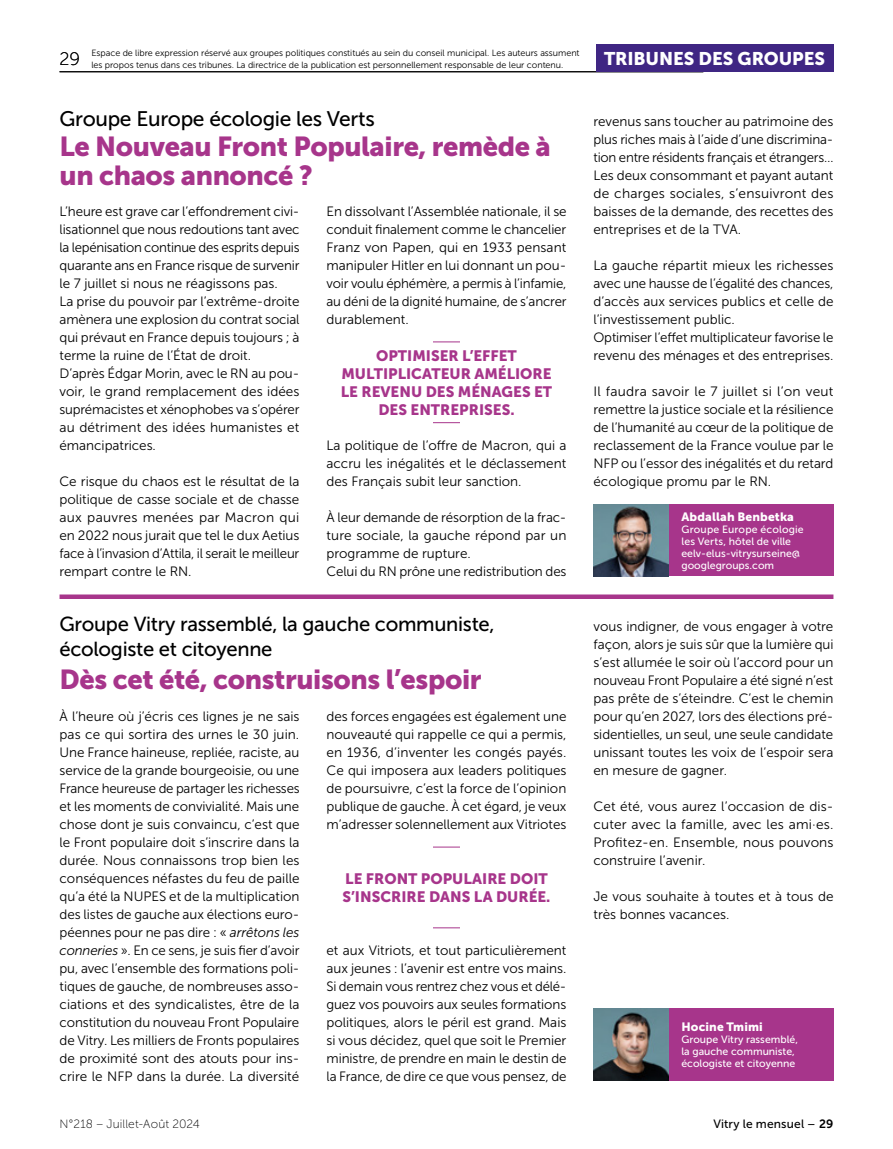
<style>
.page{position:relative;width:893px;height:1149px;background:#fff}
.page>*{position:absolute;margin:0;border:0;box-sizing:border-box;transform-origin:0 0}
.t1{font:27.3px/29.4px "Museo Sans 900";letter-spacing:-.015em;color:#a7358b}
.t2{font:21px "Museo Sans 500";letter-spacing:-.015em;color:#000}
.t3{font:20.25px/25.8px "Museo Sans 500";letter-spacing:-.015em;color:#000}
.t4{font:18.3px "Museo Sans 900";letter-spacing:-.005em;color:#fff}
.t5{font:18px "Museo Sans 100";color:#000}
.t6{font:15px/18px "Museo Sans 900";color:#a7358b}
.t7{font:13.5px/18px "Museo Sans 300";letter-spacing:-.005em;color:#000;text-align:justify}
.t8{font:12px "Museo Sans 900";letter-spacing:.01em;color:#fff}
.t9{font:12px "Museo Sans 100";letter-spacing:.01em;color:#000}
.t10{font:12px "Museo Sans 500";letter-spacing:.015em;color:#000}
.t11{font:10.5px/12px "Museo Sans 500";color:#fff}
.t12{font:9px/12px "Museo Sans 300";letter-spacing:-.005em;color:#000}
.s1{font-style:italic}
.s2{font-family:"Museo Sans 700"}
</style>
<div class="page">
<hr style="left:60px;top:71px;width:643px;height:1px;background:#000">
<div style="left:596px;top:45px;width:237px;height:27px;background:#3f2683"></div>
<svg style="left:60px;top:594px;width:773px;height:4px;background:#b14e99"></svg>
<svg style="left:433px;top:846px;width:27px;height:1px"></svg>
<svg style="left:433px;top:927px;width:27px;height:1px"></svg>
<div style="left:669px;top:1008px;width:164px;height:72px;background:#a7358b"></div>
<img style="left:593px;top:1008px;width:76px;height:72px">
<div style="left:669px;top:504px;width:164px;height:72px;background:#a7358b"></div>
<img style="left:593px;top:504px;width:76px;height:72px">
<svg style="left:433px;top:341px;width:27px;height:1px"></svg>
<svg style="left:433px;top:422px;width:27px;height:1px"></svg>
<p class="t12" style="left:91px;top:47px;width:490px">Espace de libre expression réservé aux groupes politiques constitués au sein du conseil municipal. Les auteurs assument les propos tenus dans ces tribunes. La directrice de la publication est personnellement responsable de leur contenu.</p>
<h3 class="t5" style="left:60px;top:49px;width:22px">29</h3>
<h3 class="t4" style="left:604px;top:48px;width:222px">TRIBUNES DES GROUPES</h3>
<h2 class="t2" style="left:60px;top:107px;width:317px">Groupe Europe écologie les Verts</h2>
<h1 class="t1" style="left:60px;top:131px;width:493px">Le Nouveau Front Populaire, remède à un chaos annoncé ?</h1>
<p class="t7" style="left:593px;top:112px;width:242px">revenus sans toucher au patrimoine des plus riches mais à l’aide d’une discrimina&shy;tion entre résidents français et étrangers… Les deux consommant et payant autant de charges sociales, s’ensuivront des baisses de la demande, des recettes des entreprises et de la TVA.</p>
<p class="t7" style="left:593px;top:256px;width:242px;text-align:left">La gauche répartit mieux les richesses avec une hausse de l’égalité des chances, d’accès aux services publics et celle de l’investissement public.<br>Optimiser l’effet multiplicateur favorise le revenu des ménages et des entreprises.</p>
<p class="t7" style="left:593px;top:382px;width:242px">Il faudra savoir le 7 juillet si l’on veut remettre la justice sociale et la résilience de l’humanité au cœur de la politique de reclassement de la France voulue par le NFP ou l’essor des inégalités et du retard écologique promu par le RN.</p>
<p class="t7" style="left:60px;top:202px;width:242px;text-align:left">L’heure est grave car l’effondrement civi&shy;lisationnel que nous redoutions tant avec la lepénisation continue des esprits depuis quarante ans en France risque de survenir le 7 juillet si nous ne réagissons pas.<br>La prise du pouvoir par l’extrême-droite amènera une explosion du contrat social qui prévaut en France depuis toujours ; à terme la ruine de l’État de droit.<br>D’après Édgar Morin, avec le RN au pou&shy;voir, le grand remplacement des idées suprémacistes et xénophobes va s’opérer au détriment des idées humanistes et émancipatrices.</p>
<p class="t7" style="left:60px;top:472px;width:241px">Ce risque du chaos est le résultat de la politique de casse sociale et de chasse aux pauvres menées par Macron qui en 2022 nous jurait que tel le dux Aetius face à l’invasion d’Attila, il serait le meilleur rempart contre le RN.</p>
<p class="t7" style="left:326px;top:202px;width:242px">En dissolvant l’Assemblée nationale, il se conduit finalement comme le chancelier Franz von Papen, qui en 1933 pensant manipuler Hitler en lui donnant un pou&shy;voir voulu éphémère, a permis à l’infamie, au déni de la dignité humaine, de s’ancrer durablement.</p>
<p class="t6" style="left:341px;top:347px;width:213px;text-align:center">OPTIMISER L’EFFET<br>MULTIPLICATEUR AMÉLIORE<br>LE REVENU DES MÉNAGES ET<br>DES ENTREPRISES.</p>
<p class="t7" style="left:326px;top:436px;width:241px">La politique de l’offre de Macron, qui a accru les inégalités et le déclassement des Français subit leur sanction.</p>
<p class="t7" style="left:326px;top:508px;width:242px;text-align:left">À leur demande de résorption de la frac&shy;ture sociale, la gauche répond par un programme de rupture.<br>Celui du RN prône une redistribution des</p>
<p class="t8" style="left:681px;top:509px;width:114px">Abdallah Benbetka</p>
<p class="t11" style="left:681px;top:523px;width:124px">Groupe Europe écologie les Verts, hôtel de ville eelv-elus-vitrysurseine@ googlegroups.com</p>
<h3 class="t3" style="left:60px;top:610px;width:437px">Groupe Vitry rassemblé, la gauche communiste, écologiste et citoyenne</h3>
<h1 class="t1" style="left:60px;top:664px;width:423px">Dès cet été, construisons l’espoir</h1>
<p class="t7" style="left:60px;top:706px;width:242px">À l’heure où j’écris ces lignes je ne sais pas ce qui sortira des urnes le 30 juin.<br>Une France haineuse, repliée, raciste, au service de la grande bourgeoisie, ou une France heureuse de partager les richesses et les moments de convivialité. Mais une chose dont je suis convaincu, c’est que le Front populaire doit s’inscrire dans la durée. Nous connaissons trop bien les conséquences néfastes du feu de paille qu’a été la NUPES et de la multiplication des listes de gauche aux élections euro&shy;péennes pour ne pas dire : « <span class="s1">arrêtons les conneries</span> ». En ce sens, je suis fier d’avoir pu, avec l’ensemble des formations poli&shy;tiques de gauche, de nombreuses asso&shy;ciations et des syndicalistes, être de la constitution du nouveau Front Populaire de Vitry. Les milliers de Fronts populaires de proximité sont des atouts pour ins&shy;crire le NFP dans la durée. La diversité</p>
<p class="t7" style="left:326px;top:706px;width:242px">des forces engagées est également une nouveauté qui rappelle ce qui a permis, en 1936, d’inventer les congés payés.<br>Ce qui imposera aux leaders politiques de poursuivre, c’est la force de l’opinion publique de gauche. À cet égard, je veux m’adresser solennellement aux Vitriotes</p>
<p class="t6" style="left:342px;top:869px;width:210px">LE FRONT POPULAIRE DOIT<br>S’INSCRIRE DANS LA DURÉE.</p>
<p class="t7" style="left:326px;top:940px;width:242px">et aux Vitriots, et tout particulièrement aux jeunes : l’avenir est entre vos mains.<br>Si demain vous rentrez chez vous et délé&shy;guez vos pouvoirs aux seules formations politiques, alors le péril est grand. Mais si vous décidez, quel que soit le Premier ministre, de prendre en main le destin de la France, de dire ce que vous pensez, de</p>
<p class="t7" style="left:593px;top:616px;width:242px">vous indigner, de vous engager à votre façon, alors je suis sûr que la lumière qui s’est allumée le soir où l’accord pour un nouveau Front Populaire a été signé n’est pas prête de s’éteindre. C’est le chemin pour qu’en 2027, lors des élections pré&shy;sidentielles, un seul, une seule candidate unissant toutes les voix de l’espoir sera en mesure de gagner.</p>
<p class="t7" style="left:593px;top:796px;width:242px">Cet été, vous aurez l’occasion de dis&shy;cuter avec la famille, avec les ami·es.<br>Profitez-en. Ensemble, nous pouvons construire l’avenir.</p>
<p class="t7" style="left:593px;top:886px;width:242px">Je vous souhaite à toutes et à tous de très bonnes vacances.</p>
<p class="t8" style="left:681px;top:1019px;width:83px">Hocine Tmimi</p>
<p class="t11" style="left:681px;top:1033px;width:118px">Groupe Vitry rassemblé, la gauche communiste, écologiste et citoyenne</p>
<p class="t9" style="left:60px;top:1116px;width:142px">N°218 – Juillet-Août 2024</p>
<p class="t10" style="left:713px;top:1116px;width:122px">Vitry le mensuel – <span class="s2">29</span></p>
</div>
